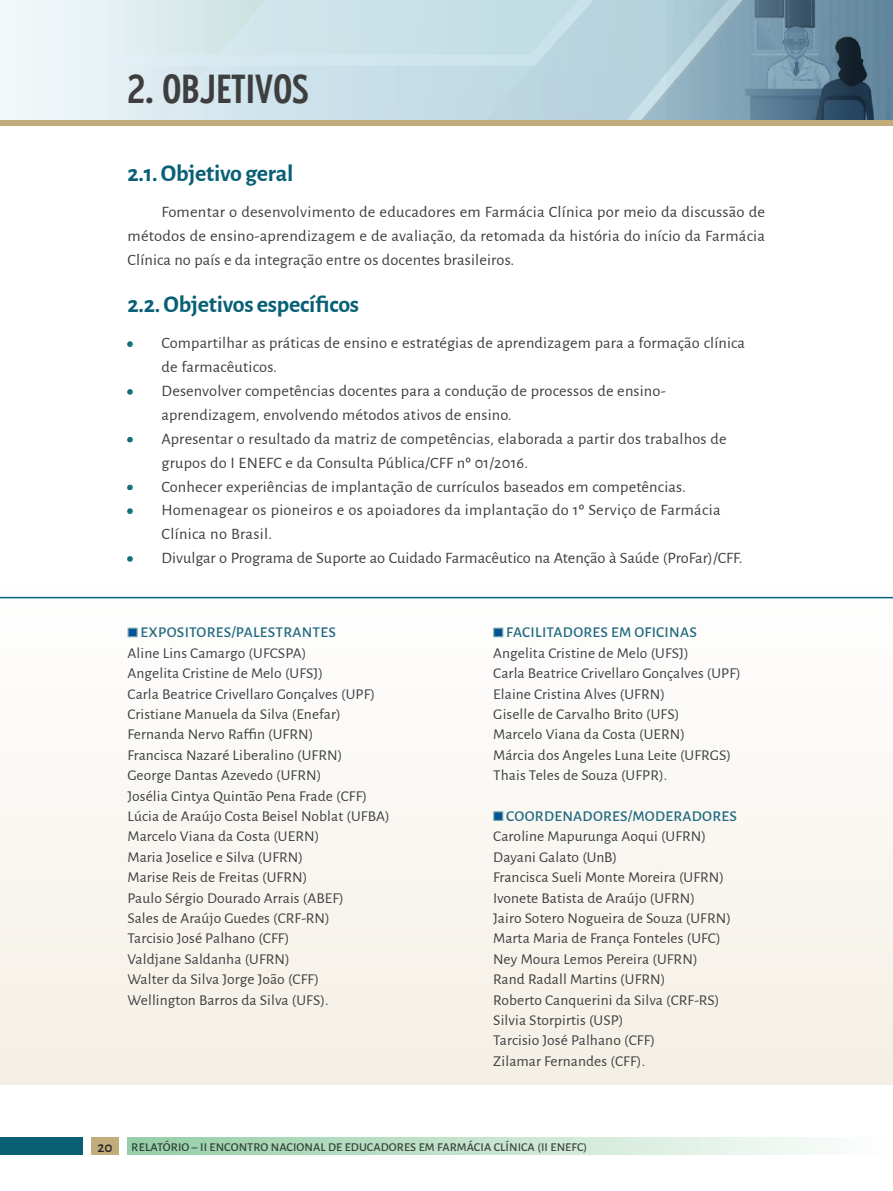
<style>
.page{position:relative;width:893px;height:1191px;background:#fff}
.page>*{position:absolute;margin:0;border:0;box-sizing:border-box;transform-origin:0 0}
.t1{font:40.5px "Marko";letter-spacing:.01em;color:#3e3e3f}
.t2{font:700 24px "Alegreya Sans";letter-spacing:-.01em;color:#096075}
.t3{font:15.9px/23.9px "Alegreya Sans";letter-spacing:.01em;color:#3e3e3f}
.t4{font:15.9px/23.9px "Alegreya Sans";letter-spacing:.01em;color:#3e3e3f;text-align:justify;scale:1.04 1}
.t5{font:15px/20.4px "Alegreya Sans";letter-spacing:.01em;color:#3e3e3f}
.t6{font:500 15px "Alegreya Sans";letter-spacing:.02em;color:#206a7f}
.t7{font:500 15px "Alegreya Sans";color:#231f20}
.t8{font:500 12px "Alegreya Sans";letter-spacing:.01em;color:#231f20}
.s1{font-weight:900;color:#01646c}
</style>
<div class="page">
<div style="left:128px;top:1137px;width:761px;height:17px;background:linear-gradient(to right,#95cea7,#fefefe)"></div>
<div style="left:91px;top:1137px;width:28px;height:18px;background:#c1ac7b"></div>
<div style="left:0;top:1137px;width:82px;height:18px;background:#096075"></div>
<div style="left:0;top:0;width:892px;height:120px;background:#ecf5f8"></div>
<div style="left:125px;top:0;width:88px;height:120px;background:#dcebef"></div>
<svg style="left:213px;top:0;width:454px;height:120px"></svg>
<img style="left:667px;top:0;width:226px;height:121px">
<div style="left:0;top:120px;width:892px;height:5px;background:#c1ac7b"></div>
<div style="left:0;top:589px;width:893px;height:495px;background:#f9f7f2"></div>
<div style="left:128px;top:627px;width:10px;height:10px;background:#005495;border:1px solid #76a3aa"></div>
<div style="left:493px;top:627px;width:10px;height:10px;background:#005495;border:1px solid #76a3aa"></div>
<div style="left:493px;top:811px;width:10px;height:10px;background:#005495;border:1px solid #76a3aa"></div>
<hr style="left:0;top:597px;width:893px;height:1px;background:#096075">
<h1 class="t1" style="left:128px;top:66px;width:183px">2. OBJETIVOS</h1>
<h2 class="t2" style="left:128px;top:155px;width:167px">2.1. Objetivo geral</h2>
<p class="t4" style="left:128px;top:199px;width:615px;text-indent:34px">Fomentar o desenvolvimento de educadores em Farmácia Clínica por meio da discussão de métodos de ensino-aprendizagem e de avaliação, da retomada da história do início da Farmácia Clínica no país e da integração entre os docentes brasileiros.</p>
<h2 class="t2" style="left:128px;top:286px;width:233px">2.2. Objetivos específicos</h2>
<p class="t3" style="left:162px;top:330px;width:585px;text-indent:-34px"><span class="s1">•</span> Compartilhar as práticas de ensino e estratégias de aprendizagem para a formação clínica de farmacêuticos.</p>
<p class="t3" style="left:162px;top:378px;width:506px;text-indent:-34px"><span class="s1">•</span> Desenvolver competências docentes para a condução de processos de ensino&shy;aprendizagem, envolvendo métodos ativos de ensino.</p>
<p class="t3" style="left:162px;top:426px;width:566px;text-indent:-34px"><span class="s1">•</span> Apresentar o resultado da matriz de competências, elaborada a partir dos trabalhos de grupos do I ENEFC e da Consulta Pública/CFF nº 01/2016.</p>
<p class="t3" style="left:128px;top:473px;width:560px"><span class="s1">•</span> Conhecer experiências de implantação de currículos baseados em competências.</p>
<p class="t3" style="left:162px;top:497px;width:561px;text-indent:-34px"><span class="s1">•</span> Homenagear os pioneiros e os apoiadores da implantação do 1º Serviço de Farmácia<br>Clínica no Brasil.</p>
<p class="t3" style="left:128px;top:545px;width:616px"><span class="s1">•</span> Divulgar o Programa de Suporte ao Cuidado Farmacêutico na Atenção à Saúde (ProFar)/CFF.</p>
<p class="t6" style="left:141px;top:622px;width:197px">EXPOSITORES/PALESTRANTES</p>
<p class="t5" style="left:128px;top:642px;width:264px">Aline Lins Camargo (UFCSPA)<br>Angelita Cristine de Melo (UFSJ)<br>Carla Beatrice Crivellaro Gonçalves (UPF)<br>Cristiane Manuela da Silva (Enefar)<br>Fernanda Nervo Raffin (UFRN)<br>Francisca Nazaré Liberalino (UFRN)<br>George Dantas Azevedo (UFRN)<br>Josélia Cintya Quintão Pena Frade (CFF)<br>Lúcia de Araújo Costa Beisel Noblat (UFBA)<br>Marcelo Viana da Costa (UERN)<br>Maria Joselice e Silva (UFRN)<br>Marise Reis de Freitas (UFRN)<br>Paulo Sérgio Dourado Arrais (ABEF)<br>Sales de Araújo Guedes (CRF-RN)<br>Tarcisio José Palhano (CFF)<br>Valdjane Saldanha (UFRN)<br>Walter da Silva Jorge João (CFF)<br>Wellington Barros da Silva (UFS).</p>
<p class="t6" style="left:506px;top:622px;width:192px">FACILITADORES EM OFICINAS</p>
<p class="t5" style="left:493px;top:642px;width:249px">Angelita Cristine de Melo (UFSJ)<br>Carla Beatrice Crivellaro Gonçalves (UPF)<br>Elaine Cristina Alves (UFRN)<br>Giselle de Carvalho Brito (UFS)<br>Marcelo Viana da Costa (UERN)<br>Márcia dos Angeles Luna Leite (UFRGS)<br>Thais Teles de Souza (UFPR).</p>
<p class="t6" style="left:506px;top:805px;width:232px">COORDENADORES/MODERADORES</p>
<p class="t5" style="left:493px;top:825px;width:239px">Caroline Mapurunga Aoqui (UFRN)<br>Dayani Galato (UnB)<br>Francisca Sueli Monte Moreira (UFRN)<br>Ivonete Batista de Araújo (UFRN)<br>Jairo Sotero Nogueira de Souza (UFRN)<br>Marta Maria de França Fonteles (UFC)<br>Ney Moura Lemos Pereira (UFRN)<br>Rand Radall Martins (UFRN)<br>Roberto Canquerini da Silva (CRF-RS)<br>Silvia Storpirtis (USP)<br>Tarcisio José Palhano (CFF)<br>Zilamar Fernandes (CFF).</p>
<p class="t7" style="left:97px;top:1136px;width:17px">20</p>
<p class="t8" style="left:132px;top:1138px;width:457px">RELATÓRIO – II ENCONTRO NACIONAL DE EDUCADORES EM FARMÁCIA CLÍNICA (II ENEFC)</p>
</div>
